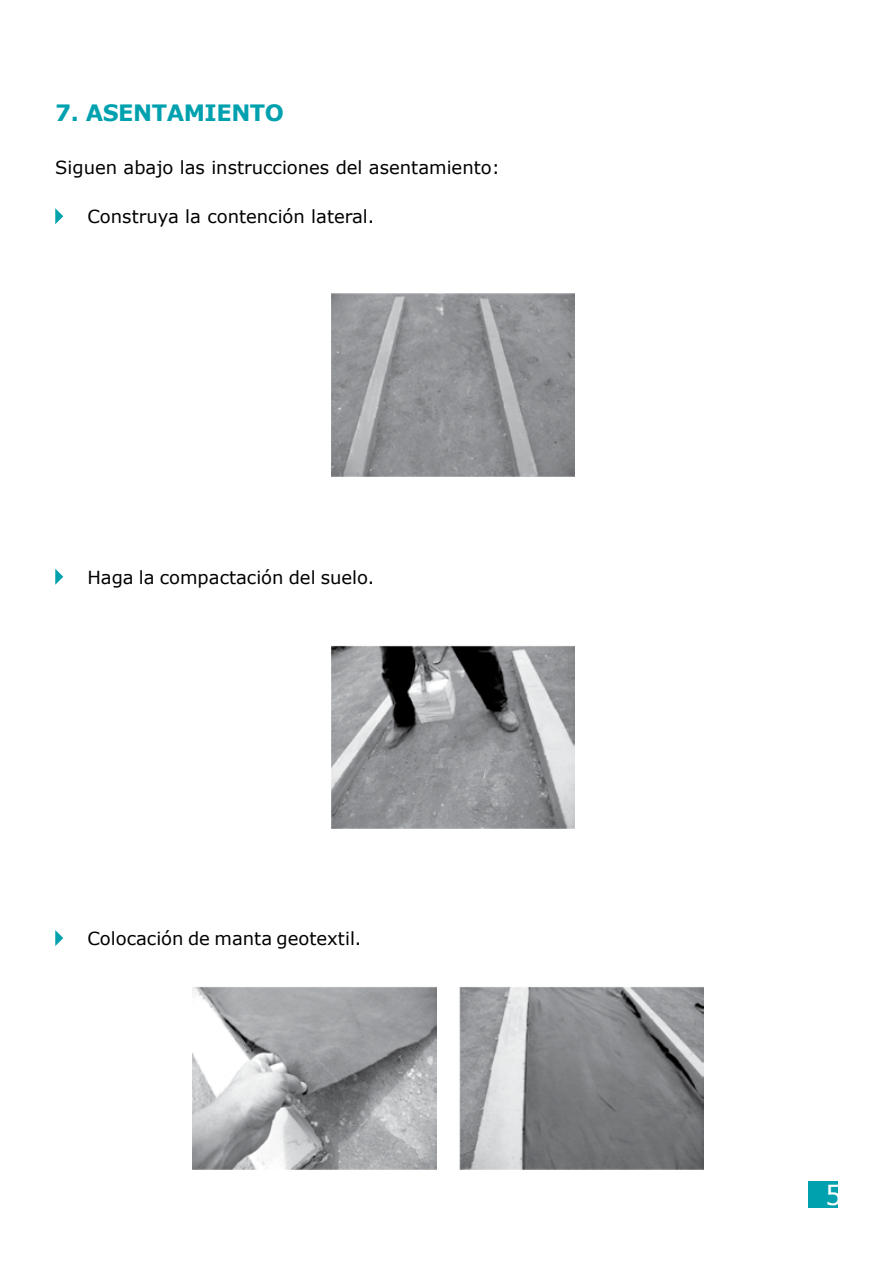
<style>
.page{position:relative;width:893px;height:1263px;background:#fff}
.page>*{position:absolute;margin:0;border:0;box-sizing:border-box;transform-origin:0 0}
.t1{font:27px "Verdana";color:#fff}
.t2{font:700 22.5px "Verdana";color:#00a1af}
.t3{font:18px "Verdana";color:#000}
</style>
<div class="page">
<div style="left:808px;top:1181px;width:30px;height:27px;background:#00a1af"></div>
<img style="left:331px;top:294px;width:243px;height:182px">
<img style="left:331px;top:646px;width:243px;height:182px">
<img style="left:193px;top:986px;width:244px;height:184px">
<img style="left:460px;top:987px;width:243px;height:182px">
<svg style="left:55px;top:208px;width:8px;height:16px"></svg>
<svg style="left:55px;top:569px;width:8px;height:16px"></svg>
<svg style="left:55px;top:930px;width:8px;height:16px"></svg>
<p class="t2" style="left:55px;top:97px;width:80px">7. ASENT</p>
<p class="t2" style="left:167px;top:97px;width:55px">AMIENTO</p>
<p class="t3" style="left:55px;top:155px;width:446px">Siguen abajo las instrucciones del asentamiento:</p>
<p class="t3" style="left:87px;top:204px;width:289px">Construya la contención lateral.</p>
<p class="t3" style="left:87px;top:565px;width:289px">Haga la compactación del suelo.</p>
<p class="t3" style="left:87px;top:926px;width:276px">Colocación de manta geotextil.</p>
<h1 class="t1" style="left:825px;top:1177px;width:19px">5</h1>
</div>
